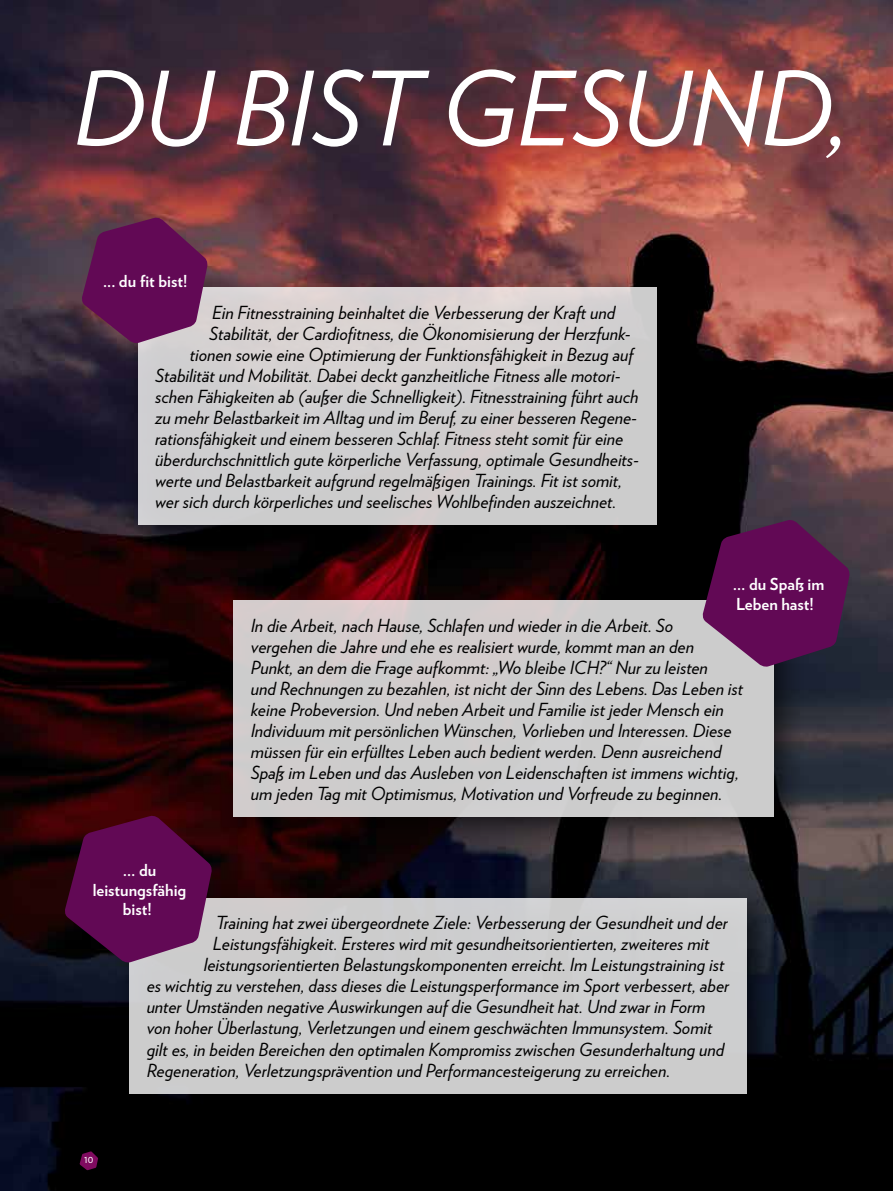
<style>
.page{position:relative;width:893px;height:1191px;background:#fff}
.page>*{position:absolute;margin:0;border:0;box-sizing:border-box;transform-origin:0 0}
.t1{font:italic 102px "Verlag";letter-spacing:-.01em;color:#fff}
.t2{font:italic 18px/21px "Verlag";color:#000}
.t3{font:700 16.5px/19.5px "Verlag";color:#fff;text-align:center}
.t4{font:10.5px "Verlag";color:#fff}
</style>
<div class="page">
<img style="left:0;top:0;width:893px;height:1191px">
<div style="left:123px;top:273px;width:566px;height:284px;background:#000;opacity:.75"></div>
<svg style="left:138px;top:287px;width:519px;height:238px;background:#d1cecf"></svg>
<svg style="left:81px;top:217px;width:127px;height:127px;background:#69235a"></svg>
<div style="left:115px;top:883px;width:665px;height:242px;background:#000;opacity:.75"></div>
<div style="left:130px;top:898px;width:617px;height:195px;background:#ccc"></div>
<svg style="left:64px;top:814px;width:149px;height:149px;background:#5b154b"></svg>
<div style="left:219px;top:585px;width:587px;height:264px;background:#000;opacity:.75"></div>
<div style="left:234px;top:600px;width:540px;height:217px;background:#cdcccc"></div>
<svg style="left:702px;top:519px;width:148px;height:149px;background:#5b1c54"></svg>
<svg style="left:80px;top:1151px;width:18px;height:19px"></svg>
<h1 class="t1" style="left:73px;top:30px;width:778px">DU BIST GESUND,</h1>
<p class="t3" style="left:103px;top:270px;width:86px">... du fit bist!</p>
<p class="t2" style="left:212px;top:301px;width:405px">Ein Fitnesstraining beinhaltet die Verbesserung der Kraft und</p>
<p class="t2" style="left:209px;top:322px;width:423px">Stabilität, der Cardiofitness, die Ökonomisierung der Herzfunk-</p>
<p class="t2" style="left:190px;top:343px;width:445px">tionen sowie eine Optimierung der Funktionsfähigkeit in Bezug auf</p>
<p class="t2" style="left:155px;top:364px;width:467px">Stabilität und Mobilität. Dabei deckt ganzheitliche Fitness alle motori-</p>
<p class="t2" style="left:155px;top:385px;width:485px">schen Fähigkeiten ab (außer die Schnelligkeit). Fitnesstraining führt auch</p>
<p class="t2" style="left:155px;top:406px;width:483px">zu mehr Belastbarkeit im Alltag und im Beruf, zu einer besseren Regene-</p>
<p class="t2" style="left:155px;top:427px;width:469px">rationsfähigkeit und einem besseren Schlaf. Fitness steht somit für eine</p>
<p class="t2" style="left:155px;top:448px;width:485px">überdurchschnittlich gute körperliche Verfassung, optimale Gesundheits-</p>
<p class="t2" style="left:155px;top:469px;width:469px">werte und Belastbarkeit aufgrund regelmäßigen Trainings. Fit ist somit,</p>
<p class="t2" style="left:155px;top:490px;width:463px">wer sich durch körperliches und seelisches Wohlbefinden auszeichnet.</p>
<p class="t3" style="left:733px;top:573px;width:93px;text-align:left">… du Spaß im<br>Leben hast!</p>
<p class="t2" style="left:251px;top:614px;width:494px">In die Arbeit, nach Hause, Schlafen und wieder in die Arbeit. So<br>vergehen die Jahre und ehe es realisiert wurde, kommt man an den<br>Punkt, an dem die Frage aufkommt: „Wo bleibe ICH?“ Nur zu leisten<br>und Rechnungen zu bezahlen, ist nicht der Sinn des Lebens. Das Leben ist keine Probeversion. Und neben Arbeit und Familie ist jeder Mensch ein Individuum mit persönlichen Wünschen, Vorlieben und Interessen. Diese müssen für ein erfülltes Leben auch bedient werden. Denn ausreichend Spaß im Leben und das Ausleben von Leidenschaften ist immens wichtig, um jeden Tag mit Optimismus, Motivation und Vorfreude zu beginnen.</p>
<p class="t3" style="left:93px;top:859px;width:95px">… du leistungsfähig bist!</p>
<p class="t2" style="left:216px;top:911px;width:514px">Training hat zwei übergeordnete Ziele: Verbesserung der Gesundheit und der</p>
<p class="t2" style="left:213px;top:932px;width:498px">Leistungsfähigkeit. Ersteres wird mit gesundheitsorientierten, zweiteres mit</p>
<p class="t2" style="left:204px;top:953px;width:522px">leistungsorientierten Belastungskomponenten erreicht. Im Leistungstraining ist</p>
<p class="t2" style="left:147px;top:974px;width:584px">es wichtig zu verstehen, dass dieses die Leistungsperformance im Sport verbessert, aber</p>
<p class="t2" style="left:147px;top:995px;width:560px">unter Umständen negative Auswirkungen auf die Gesundheit hat. Und zwar in Form</p>
<p class="t2" style="left:147px;top:1016px;width:567px">von hoher Überlastung, Verletzungen und einem geschwächten Immunsystem. Somit</p>
<p class="t2" style="left:147px;top:1037px;width:579px">gilt es, in beiden Bereichen den optimalen Kompromiss zwischen Gesunderhaltung und</p>
<p class="t2" style="left:147px;top:1058px;width:525px">Regeneration, Verletzungsprävention und Performancesteigerung zu erreichen.</p>
<p class="t4" style="left:84px;top:1151px;width:11px">10</p>
</div>
